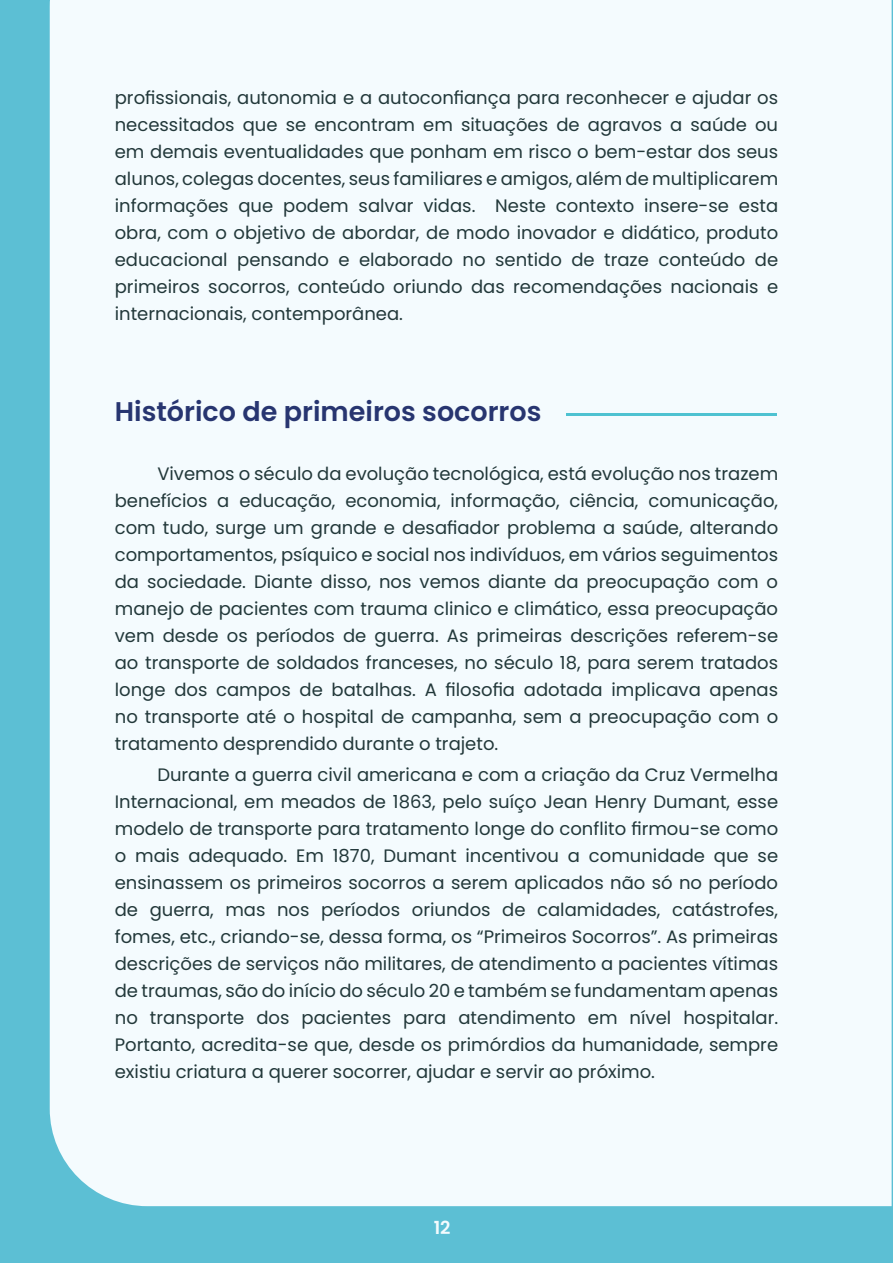
<style>
.page{position:relative;width:893px;height:1263px;background:#5cbfd4}
.page>*{position:absolute;margin:0;border:0;box-sizing:border-box;transform-origin:0 0}
.t1{font:600 27px "Poppins";color:#273570}
.t2{font:18px/27px "Poppins";color:#22383a;text-align:justify}
.t3{font:600 18px "Poppins";color:#f4fbfe}
</style>
<div class="page">
<div style="left:50px;top:0;width:842px;height:1206px;background:#f4fbfe"></div>
<hr style="left:567px;top:413px;width:210px;height:3px;background:#4ec2d1">
<p class="t2" style="left:115px;top:84px;width:665px">profissionais, autonomia e a autoconfiança para reconhecer e ajudar os necessitados que se encontram em situações de agravos a saúde ou em demais eventualidades que ponham em risco o bem-estar dos seus alunos, colegas docentes, seus familiares e amigos, além de multiplicarem informações que podem salvar vidas. Neste contexto insere-se esta obra, com o objetivo de abordar, de modo inovador e didático, produto educacional pensando e elaborado no sentido de traze conteúdo de primeiros socorros, conteúdo oriundo das recomendações nacionais e internacionais, contemporânea.</p>
<h1 class="t1" style="left:115px;top:396px;width:428px">Histórico de primeiros socorros</h1>
<p class="t2" style="left:115px;top:460px;width:665px;text-indent:43px">Vivemos o século da evolução tecnológica, está evolução nos trazem benefícios a educação, economia, informação, ciência, comunicação, com tudo, surge um grande e desafiador problema a saúde, alterando comportamentos, psíquico e social nos indivíduos, em vários seguimentos da sociedade. Diante disso, nos vemos diante da preocupação com o manejo de pacientes com trauma clinico e climático, essa preocupação vem desde os períodos de guerra. As primeiras descrições referem-se ao transporte de soldados franceses, no século 18, para serem tratados longe dos campos de batalhas. A filosofia adotada implicava apenas no transporte até o hospital de campanha, sem a preocupação com o tratamento desprendido durante o trajeto.</p>
<p class="t2" style="left:115px;top:761px;width:665px;text-indent:43px">Durante a guerra civil americana e com a criação da Cruz Vermelha Internacional, em meados de 1863, pelo suíço Jean Henry Dumant, esse modelo de transporte para tratamento longe do conflito firmou-se como o mais adequado. Em 1870, Dumant incentivou a comunidade que se ensinassem os primeiros socorros a serem aplicados não só no período de guerra, mas nos períodos oriundos de calamidades, catástrofes, fomes, etc., criando-se, dessa forma, os “Primeiros Socorros”. As primeiras descrições de serviços não militares, de atendimento a pacientes vítimas de traumas, são do início do século 20 e também se fundamentam apenas no transporte dos pacientes para atendimento em nível hospitalar.<br>Portanto, acredita-se que, desde os primórdios da humanidade, sempre existiu criatura a querer socorrer, ajudar e servir ao próximo.</p>
<p class="t3" style="left:434px;top:1217px;width:18px">12</p>
</div>
